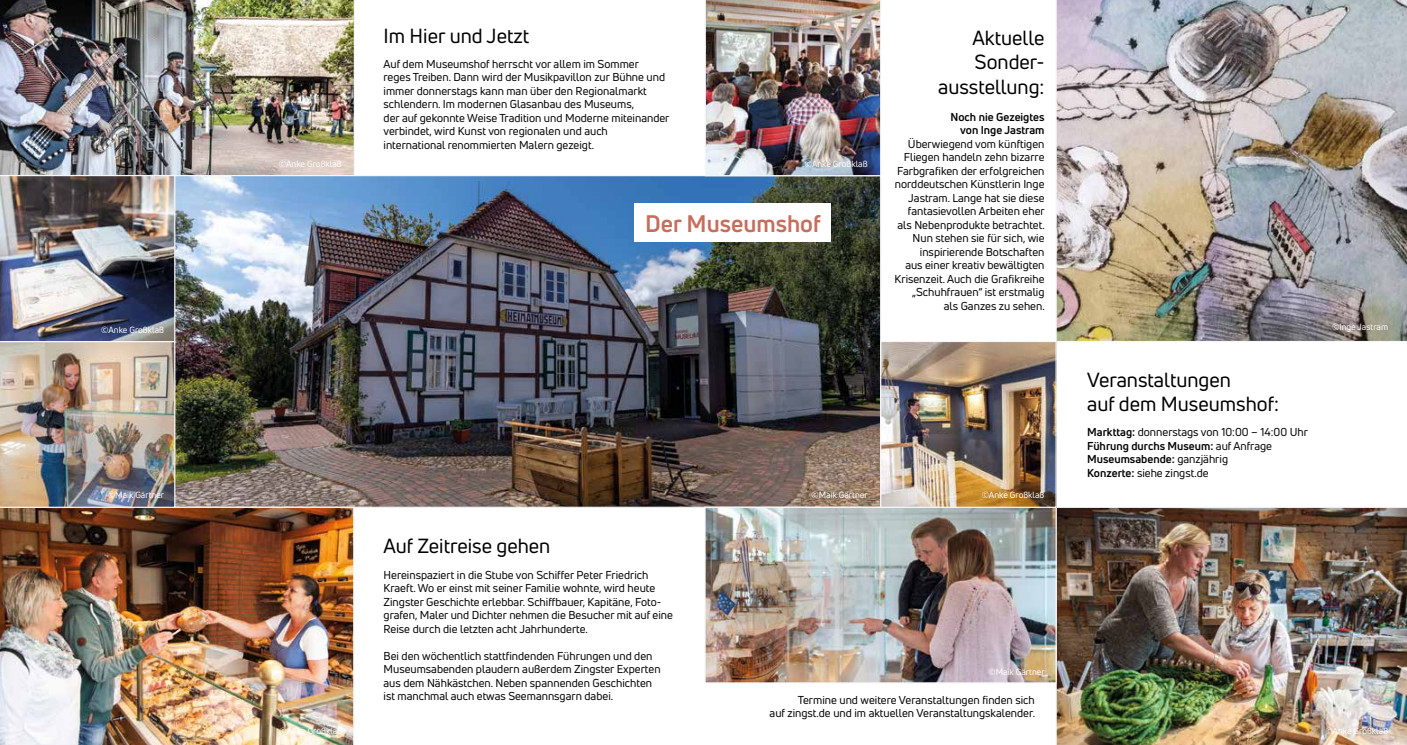
<style>
.page{position:relative;width:1407px;height:745px;background:#fff}
.page>*{position:absolute;margin:0;border:0;box-sizing:border-box;transform-origin:0 0}
.t1{font:700 23.5px "Uni Neue";color:#c66d5d}
.t2{font:20px/24px "Uni Neue";color:#000}
.t3{font:11.25px/13.5px "Uni Neue";color:#000}
.t4{font:700 11.25px/13.5px "Uni Neue";color:#000;text-align:right}
.t5{font:8.75px "Uni Neue";color:#fff}
.s1{font-weight:700}
</style>
<div class="page">
<img style="left:0;top:0;width:354px;height:175px">
<img style="left:1056px;top:0;width:351px;height:341px">
<img style="left:175px;top:177px;width:704px;height:328px">
<img style="left:0;top:506px;width:354px;height:238px">
<img style="left:1056px;top:507px;width:351px;height:237px">
<img style="left:706px;top:508px;width:349px;height:173px">
<div style="left:704px;top:506px;width:353px;height:177px;border:1px solid #f6f6f6"></div>
<img style="left:705px;top:0;width:176px;height:176px">
<img style="left:0;top:176px;width:175px;height:331px">
<img style="left:882px;top:342px;width:173px;height:163px">
<div style="left:880px;top:340px;width:177px;height:167px;border:1px solid #f6f6f6"></div>
<div style="left:634px;top:203px;width:197px;height:39px;background:#fff"></div>
<p class="t5" style="left:101px;top:324px;width:64px">©Anke Großklaß</p>
<p class="t5" style="left:108px;top:489px;width:58px">©Maik Gärtner</p>
<h2 class="t2" style="left:383px;top:23px;width:147px">Im Hier und Jetzt</h2>
<p class="t3" style="left:383px;top:57px;width:287px">Auf dem Museumshof herrscht vor allem im Sommer<br>reges Treiben. Dann wird der Musikpavillon zur Bühne und immer donnerstags kann man über den Regionalmarkt schlendern. Im modernen Glasanbau des Museums,<br>der auf gekonnte Weise Tradition und Moderne miteinander verbindet, wird Kunst von regionalen und auch international renommierten Malern gezeigt.</p>
<p class="t5" style="left:279px;top:158px;width:64px">©Anke Großklaß</p>
<p class="t5" style="left:805px;top:158px;width:64px">©Anke Großklaß</p>
<h1 class="t1" style="left:645px;top:208px;width:177px">Der Museumshof</h1>
<h2 class="t2" style="left:938px;top:26px;width:108px;text-align:right">Aktuelle<br>Sonder&shy;ausstellung:</h2>
<p class="t4" style="left:950px;top:109px;width:95px">Noch nie Gezeigtes von Inge Jastram</p>
<p class="t3" style="left:894px;top:137px;width:152px;text-align:right">Überwiegend vom künftigen<br>Fliegen handeln zehn bizarre<br>Farbgrafiken der erfolgreichen norddeutschen Künstlerin Inge<br>Jastram. Lange hat sie diese fantasievollen Arbeiten eher als Nebenprodukte betrachtet.<br>Nun stehen sie für sich, wie inspirierende Botschaften<br>aus einer kreativ bewältigten<br>Krisenzeit. Auch die Grafikreihe „Schuhfrauen“ ist erstmalig<br>als Ganzes zu sehen.</p>
<p class="t5" style="left:811px;top:489px;width:58px">©Maik Gärtner</p>
<p class="t5" style="left:981px;top:489px;width:64px">©Anke Großklaß</p>
<p class="t5" style="left:279px;top:724px;width:64px">©Anke Großklaß</p>
<h2 class="t2" style="left:383px;top:533px;width:168px">Auf Zeitreise gehen</h2>
<p class="t3" style="left:383px;top:567px;width:291px">Hereinspaziert in die Stube von Schiffer Peter Friedrich Kraeft. Wo er einst mit seiner Familie wohnte, wird heute Zingster Geschichte erlebbar. Schiffbauer, Kapitäne, Foto&shy;grafen, Maler und Dichter nehmen die Besucher mit auf eine Reise durch die letzten acht Jahrhunderte.</p>
<p class="t3" style="left:383px;top:648px;width:279px">Bei den wöchentlich stattfindenden Führungen und den Museumsabenden plaudern außerdem Zingster Experten aus dem Nähkästchen. Neben spannenden Geschichten ist manchmal auch etwas Seemannsgarn dabei.</p>
<p class="t5" style="left:988px;top:666px;width:58px">©Maik Gärtner</p>
<p class="t3" style="left:769px;top:692px;width:267px;text-align:right">Termine und weitere Veranstaltungen finden sich<br>auf zingst.de und im aktuellen Veranstaltungskalender.</p>
<h2 class="t2" style="left:1087px;top:367px;width:193px">Veranstaltungen<br>auf dem Museumshof:</h2>
<p class="t3" style="left:1087px;top:425px;width:222px"><span class="s1">Markttag:</span> donnerstags von 10:00 – 14:00 Uhr <span class="s1">Führung durchs Museum:</span> auf Anfrage <span class="s1">Museumsabende:</span> ganzjährig<br><span class="s1">Konzerte:</span> siehe zingst.de</p>
<p class="t5" style="left:1332px;top:321px;width:58px">©Inge Jastram</p>
<p class="t5" style="left:1325px;top:724px;width:64px">©Anke Großklaß</p>
</div>
